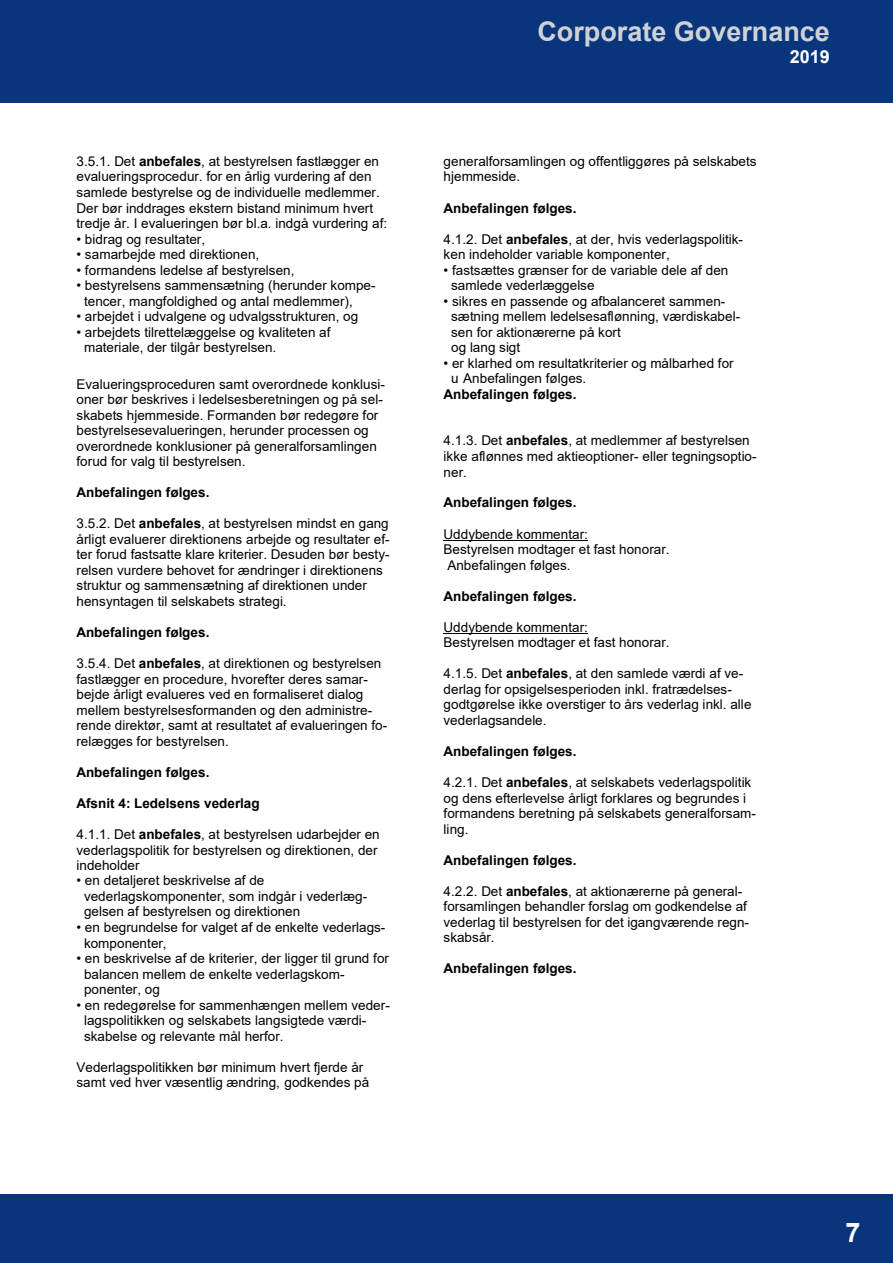
<style>
.page{position:relative;width:893px;height:1263px;background:#fff}
.page>*{position:absolute;margin:0;border:0;box-sizing:border-box;transform-origin:0 0}
.t1{font:700 27px "Arial";color:#cfd2d5}
.t2{font:700 27px "Arial";color:#fff}
.t3{font:700 18px "Arial";color:#fff}
.t4{font:13.5px/15.6px "Arial";letter-spacing:.005em;color:#000}
.t5{font:700 13.5px "Arial";color:#000}
.s1{font-weight:700}
</style>
<div class="page">
<div style="left:0;top:0;width:893px;height:103px;background:#08357c"></div>
<div style="left:0;top:1195px;width:893px;height:68px;background:#08357c"></div>
<hr style="left:444px;top:540px;width:144px;height:1px;background:#000">
<hr style="left:444px;top:633px;width:144px;height:1px;background:#000">
<p class="t4" style="left:77px;top:153px;width:312px">3.5.1. Det <span class="s1">anbefales</span>, at bestyrelsen fastlægger en evalueringsprocedur. for en årlig vurdering af den samlede bestyrelse og de individuelle medlemmer.<br>Der bør inddrages ekstern bistand minimum hvert tredje år. I evalueringen bør bl.a. indgå vurdering af:</p>
<p class="t4" style="left:77px;top:231px;width:130px">• bidrag og resultater,</p>
<p class="t4" style="left:77px;top:247px;width:184px">• samarbejde med direktionen,</p>
<p class="t4" style="left:77px;top:262px;width:219px">• formandens ledelse af bestyrelsen,</p>
<p class="t4" style="left:84px;top:278px;width:293px;text-indent:-8px">• bestyrelsens sammensætning (herunder kompe&shy;tencer, mangfoldighed og antal medlemmer),</p>
<p class="t4" style="left:77px;top:309px;width:283px">• arbejdet i udvalgene og udvalgsstrukturen, og</p>
<p class="t4" style="left:84px;top:324px;width:248px;text-indent:-8px">• arbejdets tilrettelæggelse og kvaliteten af materiale, der tilgår bestyrelsen.</p>
<p class="t4" style="left:77px;top:376px;width:310px">Evalueringsproceduren samt overordnede konklusi&shy;oner bør beskrives i ledelsesberetningen og på sel&shy;skabets hjemmeside. Formanden bør redegøre for bestyrelsesevalueringen, herunder processen og overordnede konklusioner på generalforsamlingen forud for valg til bestyrelsen.</p>
<p class="t5" style="left:77px;top:483px;width:134px">Anbefalingen følges.</p>
<p class="t4" style="left:77px;top:516px;width:315px">3.5.2. Det <span class="s1">anbefales</span>, at bestyrelsen mindst en gang årligt evaluerer direktionens arbejde og resultater ef&shy;ter forud fastsatte klare kriterier. Desuden bør besty&shy;relsen vurdere behovet for ændringer i direktionens struktur og sammensætning af direktionen under hensyntagen til selskabets strategi.</p>
<p class="t5" style="left:77px;top:623px;width:134px">Anbefalingen følges.</p>
<p class="t4" style="left:76px;top:655px;width:312px">3.5.4. Det <span class="s1">anbefales</span>, at direktionen og bestyrelsen fastlægger en procedure, hvorefter deres samar&shy;bejde årligt evalueres ved en formaliseret dialog mellem bestyrelsesformanden og den administre&shy;rende direktør, samt at resultatet af evalueringen fo&shy;relægges for bestyrelsen.</p>
<p class="t5" style="left:76px;top:762px;width:134px">Anbefalingen følges.</p>
<p class="t5" style="left:76px;top:794px;width:185px">Afsnit 4: Ledelsens vederlag</p>
<p class="t4" style="left:76px;top:826px;width:305px">4.1.1. Det <span class="s1">anbefales</span>, at bestyrelsen udarbejder en vederlagspolitik for bestyrelsen og direktionen, der indeholder</p>
<p class="t4" style="left:84px;top:873px;width:285px;text-indent:-8px">• en detaljeret beskrivelse af de vederlagskomponenter, som indgår i vederlæg&shy;gelsen af bestyrelsen og direktionen</p>
<p class="t4" style="left:84px;top:919px;width:303px;text-indent:-8px">• en begrundelse for valget af de enkelte vederlags&shy;komponenter,</p>
<p class="t4" style="left:84px;top:950px;width:307px;text-indent:-8px">• en beskrivelse af de kriterier, der ligger til grund for balancen mellem de enkelte vederlagskom&shy;ponenter, og</p>
<p class="t4" style="left:84px;top:997px;width:307px;text-indent:-8px">• en redegørelse for sammenhængen mellem veder&shy;lagspolitikken og selskabets langsigtede værdi&shy;skabelse og relevante mål herfor.</p>
<p class="t4" style="left:76px;top:1059px;width:294px">Vederlagspolitikken bør minimum hvert fjerde år samt ved hver væsentlig ændring, godkendes på</p>
<p class="t1" style="left:537px;top:13px;width:294px">Corporate Governance</p>
<p class="t3" style="left:790px;top:44px;width:42px">2019</p>
<p class="t4" style="left:444px;top:153px;width:315px">generalforsamlingen og offentliggøres på selskabets hjemmeside.</p>
<p class="t5" style="left:444px;top:198px;width:134px">Anbefalingen følges.</p>
<p class="t4" style="left:444px;top:231px;width:301px">4.1.2. Det <span class="s1">anbefales</span>, at der, hvis vederlagspolitik&shy;ken indeholder variable komponenter,</p>
<p class="t4" style="left:451px;top:262px;width:279px;text-indent:-8px">• fastsættes grænser for de variable dele af den samlede vederlæggelse</p>
<p class="t4" style="left:451px;top:293px;width:291px;text-indent:-8px">• sikres en passende og afbalanceret sammen&shy;sætning mellem ledelsesaflønning, værdiskabel&shy;sen for aktionærerne på kort<br>og lang sigt</p>
<p class="t4" style="left:444px;top:355px;width:292px">• er klarhed om resultatkriterier og målbarhed for</p>
<p class="t4" style="left:451px;top:371px;width:137px">u Anbefalingen følges.</p>
<p class="t5" style="left:444px;top:385px;width:134px">Anbefalingen følges.</p>
<p class="t4" style="left:444px;top:433px;width:315px">4.1.3. Det <span class="s1">anbefales</span>, at medlemmer af bestyrelsen ikke aflønnes med aktieoptioner- eller tegningsoptio&shy;ner.</p>
<p class="t5" style="left:444px;top:493px;width:134px">Anbefalingen følges.</p>
<p class="t4" style="left:444px;top:526px;width:228px">Uddybende kommentar:<br>Bestyrelsen modtager et fast honorar.<br>Anbefalingen følges.</p>
<p class="t5" style="left:444px;top:586px;width:134px">Anbefalingen følges.</p>
<p class="t4" style="left:444px;top:619px;width:228px">Uddybende kommentar:<br>Bestyrelsen modtager et fast honorar.</p>
<p class="t4" style="left:444px;top:666px;width:309px">4.1.5. Det <span class="s1">anbefales</span>, at den samlede værdi af ve&shy;derlag for opsigelsesperioden inkl. fratrædelses&shy;godtgørelse ikke overstiger to års vederlag inkl. alle vederlagsandele.</p>
<p class="t5" style="left:444px;top:742px;width:134px">Anbefalingen følges.</p>
<p class="t4" style="left:444px;top:774px;width:314px">4.2.1. Det <span class="s1">anbefales</span>, at selskabets vederlagspolitik og dens efterlevelse årligt forklares og begrundes i formandens beretning på selskabets generalforsam&shy;ling.</p>
<p class="t5" style="left:444px;top:850px;width:134px">Anbefalingen følges.</p>
<p class="t4" style="left:444px;top:883px;width:307px">4.2.2. Det <span class="s1">anbefales</span>, at aktionærerne på general&shy;forsamlingen behandler forslag om godkendelse af vederlag til bestyrelsen for det igangværende regn&shy;skabsår.</p>
<p class="t5" style="left:444px;top:959px;width:134px">Anbefalingen følges.</p>
<p class="t2" style="left:845px;top:1213px;width:17px">7</p>
</div>
